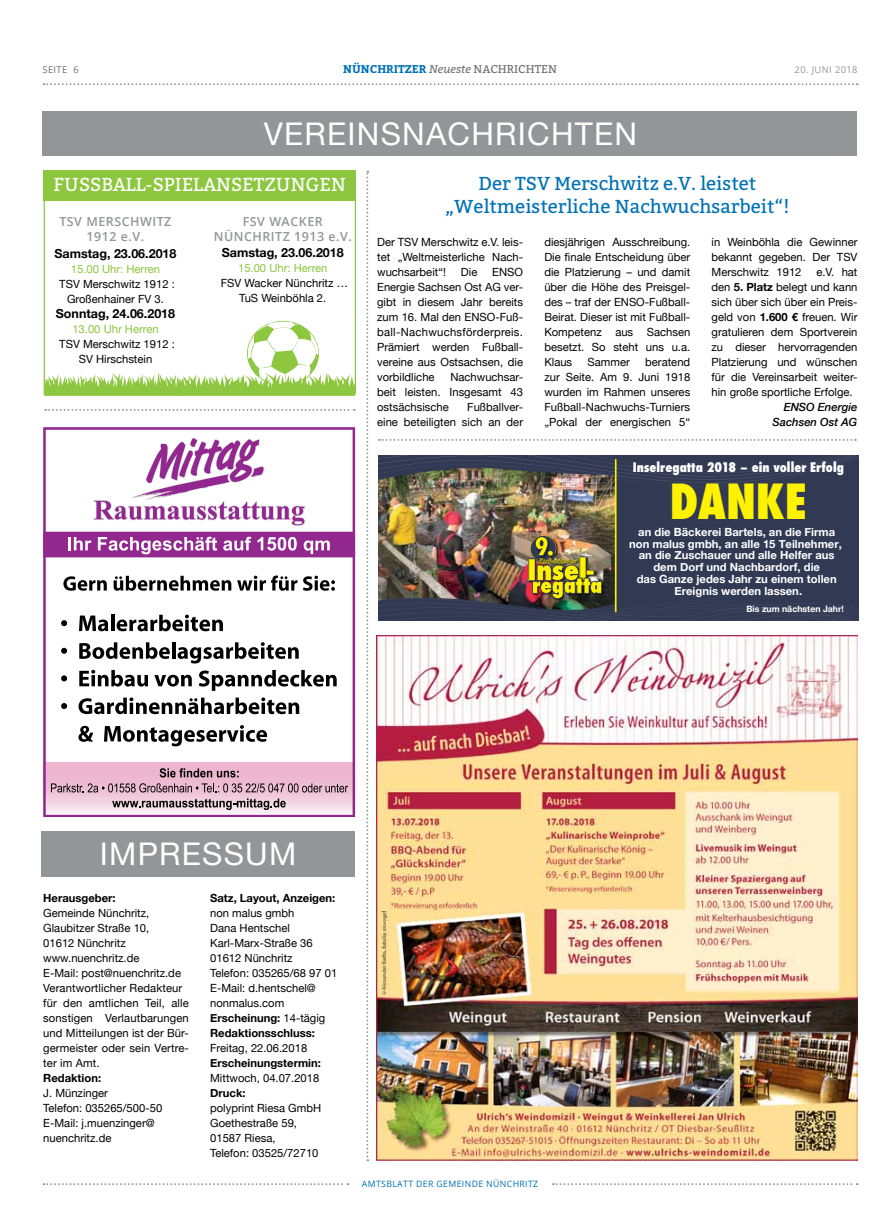
<style>
.page{position:relative;width:886px;height:1223px;background:#fff}
.page>*{position:absolute;margin:0;border:0;box-sizing:border-box;transform-origin:0 0}
.t1{font:800 condensed 47px "Futura";color:#fff200}
.t2{font:31.25px "Helvetica Neue";letter-spacing:.04em;color:#fff}
.t3{font:18.75px/22.5px "Bitter";color:#0071b7;text-align:center}
.t4{font:18.75px "Bitter";color:#fff}
.t5{font:800 condensed 12.88px "Futura";color:#fff}
.t6{font:700 12.5px "Helvetica Neue";color:#000}
.t7{font:600 12.5px/15px "Open Sans";letter-spacing:.04em;color:#939598}
.t8{font:11.25px/15px "Helvetica Neue";color:#000;text-align:justify}
.t9{font:700 11.25px/11.8px "Helvetica Neue";color:#fff;text-align:center}
.t10{font:700 11.25px "Helvetica Neue";color:#000}
.t11{font:11.25px "Helvetica Neue";color:#8dc63f}
.t12{font:700 11.25px "Bitter";color:#0071b7}
.t13{font:italic 500 11.25px/15px "Helvetica Neue";color:#000;text-align:right}
.t14{font:9.38px "Open Sans";letter-spacing:.04em;color:#939598}
.t15{font:9.38px "Open Sans";color:#6d6e71}
.t16{font:8.75px "Open Sans";letter-spacing:.04em;color:#0071b7}
.t17{font:700 8.75px "Helvetica Neue";color:#fff}
.s1{font-weight:400;font-style:italic;color:#6d6e71}
.s2{font-weight:400;color:#6d6e71}
.s3{font-weight:700}
</style>
<div class="page">
<svg style="left:43px;top:83px;width:815px;height:2px"></svg>
<svg style="left:43px;top:1183px;width:305px;height:2px"></svg>
<svg style="left:553px;top:1183px;width:305px;height:2px"></svg>
<div style="left:43px;top:111px;width:814px;height:45px;background:#939598"></div>
<svg style="left:44px;top:320px;width:311px;height:76px"></svg>
<div style="left:44px;top:170px;width:312px;height:31px;background:#8dc63f"></div>
<hr style="left:44px;top:170px;width:1px;height:224px;background:#8dc63f">
<hr style="left:355px;top:170px;width:1px;height:224px;background:#8dc63f">
<svg style="left:45px;top:409px;width:310px;height:2px"></svg>
<svg style="left:379px;top:439px;width:477px;height:2px"></svg>
<svg style="left:366px;top:171px;width:2px;height:990px"></svg>
<div style="left:378px;top:455px;width:480px;height:165px;background:#313953"></div>
<img style="left:378px;top:502px;width:237px;height:33px">
<img style="left:378px;top:455px;width:480px;height:47px">
<div style="left:615px;top:459px;width:1px;height:153px;border:1px solid #fff200"></div>
<img style="left:533px;top:533px;width:23px;height:2px">
<img style="left:378px;top:535px;width:479px;height:85px">
<img style="left:377px;top:636px;width:481px;height:524px">
<svg style="left:43px;top:427px;width:312px;height:390px"></svg>
<div style="left:41px;top:831px;width:314px;height:45px;background:#939598"></div>
<p class="t15" style="left:43px;top:63px;width:11px">SEITE</p>
<p class="t15" style="left:73px;top:63px;width:7px">6</p>
<p class="t12" style="left:343px;top:61px;width:215px">NÜNCHRITZER <span class="s1">Neueste</span> <span class="s2">NACHRICHTEN</span></p>
<p class="t14" style="left:794px;top:63px;width:65px">20. JUNI 2018</p>
<h2 class="t2" style="left:264px;top:115px;width:375px">VEREINSNACHRICHTEN</h2>
<h3 class="t4" style="left:54px;top:171px;width:294px">FUSSBALL-SPIELANSETZUNGEN</h3>
<p class="t7" style="left:59px;top:214px;width:48px">TSV MERSCH</p>
<p class="t7" style="left:87px;top:214px;width:73px;text-indent:53px">WITZ<br>1912 E.V.</p>
<p class="t7" style="left:243px;top:214px;width:37px">FSV WACKER</p>
<p class="t7" style="left:214px;top:229px;width:20px">NÜNCHRITZ</p>
<p class="t7" style="left:294px;top:229px;width:59px">1913 E.V.</p>
<p class="t6" style="left:54px;top:246px;width:124px">Samstag, 23.06.2018</p>
<p class="t11" style="left:71px;top:262px;width:91px">15.00 Uhr: Herren</p>
<p class="t8" style="left:59px;top:276px;width:117px;text-align:center">TSV Merschwitz 1912 :<br>Großenhainer FV 3.</p>
<p class="t6" style="left:56px;top:306px;width:121px">Sonntag, 24.06.2018</p>
<p class="t11" style="left:72px;top:322px;width:88px">13.00 Uhr Herren</p>
<p class="t8" style="left:59px;top:336px;width:117px;text-align:center">TSV Merschwitz 1912 :<br>SV Hirschstein</p>
<p class="t6" style="left:222px;top:245px;width:124px">Samstag, 23.06.2018</p>
<p class="t11" style="left:238px;top:261px;width:91px">15.00 Uhr: Herren</p>
<p class="t8" style="left:221px;top:275px;width:129px;text-align:center">FSV Wacker Nünchritz …<br>TuS Weinböhla 2.</p>
<h3 class="t3" style="left:445px;top:172px;width:346px">Der TSV Merschwitz e.V. leistet „Weltmeisterliche Nachwuchsarbeit“!</h3>
<p class="t8" style="left:377px;top:234px;width:147px">Der TSV Merschwitz e.V. leis&shy;tet „Weltmeisterliche Nach&shy;wuchsarbeit“!</p>
<p class="t8" style="left:711px;top:234px;width:147px">in Weinböhla die Gewinner bekannt gegeben. Der TSV Merschwitz 1912</p>
<p class="t8" style="left:544px;top:234px;width:147px">diesjährigen Ausschreibung.<br>Die finale Entscheidung über die Platzierung – und damit über die Höhe des Preisgel&shy;des – traf der ENSO-Fußball-Beirat. Dieser ist mit Fußball-Kompetenz aus Sachsen besetzt. So steht uns u.a.<br>Klaus</p>
<p class="t8" style="left:377px;top:264px;width:147px;text-indent:115px">ENSO Energie Sachsen Ost AG ver&shy;gibt in diesem Jahr bereits zum 16. Mal den ENSO-Fuß&shy;ball-Nachwuchsförderpreis.<br>Prämiert werden Fußball&shy;vereine aus Ostsachsen, die vorbildliche</p>
<p class="t8" style="left:711px;top:264px;width:147px;text-indent:105px">e.V. hat den <span class="s3">5. Platz</span> belegt und kann sich über sich über ein Preis&shy;geld von <span class="s3">1.600 €</span> freuen. Wir gratulieren dem Sportverein zu dieser hervorragenden Platzierung und wünschen für die Vereinsarbeit weiter&shy;hin große sportliche Erfolge.</p>
<p class="t13" style="left:772px;top:398px;width:87px">ENSO Energie<br>Sachsen Ost AG</p>
<p class="t8" style="left:461px;top:264px;width:18px">Die</p>
<p class="t8" style="left:588px;top:354px;width:44px">Sammer</p>
<p class="t8" style="left:544px;top:354px;width:147px;text-indent:101px">beratend zur Seite. Am 9. Juni 1918 wurden im Rahmen unseres Fußball-Nachwuchs-Turniers „Pokal der energischen 5“</p>
<p class="t8" style="left:377px;top:369px;width:147px;text-indent:73px">Nachwuchsar&shy;beit leisten. Insgesamt 43 ostsächsische</p>
<p class="t8" style="left:377px;top:399px;width:147px;text-align:right">Fußballver-<br>eine beteiligten sich an der</p>
<p class="t5" style="left:633px;top:459px;width:213px">Inselregatta 2018 – ein voller Erfolg</p>
<h1 class="t1" style="left:670px;top:469px;width:138px">DANKE</h1>
<p class="t9" style="left:629px;top:526px;width:214px">an die Bäckerei Bartels, an die Firma non malus gmbh, an alle 15 Teilnehmer, an die Zuschauer und alle Helfer aus dem Dorf und Nachbardorf, die<br>das Ganze jedes Jahr zu einem tollen Ereignis werden lassen.</p>
<p class="t17" style="left:746px;top:603px;width:99px">Bis zum nächsten Jahr!</p>
<h2 class="t2" style="left:100px;top:835px;width:198px">IMPRESSUM</h2>
<p class="t10" style="left:43px;top:891px;width:74px">Herausgeber:</p>
<p class="t8" style="left:43px;top:905px;width:147px;text-align:left">Gemeinde Nünchritz,<br>Glaubitzer Straße 10,<br>01612 Nünchritz www.nuenchritz.de<br>E-Mail: post@nuenchritz.de<br>Verantwortlicher Redakteur für den amtlichen Teil, alle sonstigen Verlautbarungen und Mitteilungen ist der Bür&shy;germeister oder sein Vertre&shy;ter im Amt.</p>
<p class="t10" style="left:43px;top:1071px;width:59px">Redaktion:</p>
<p class="t8" style="left:43px;top:1085px;width:121px;text-align:left">J. Münzinger<br>Telefon: 035265/500-50<br>E-Mail: j.muenzinger@ nuenchritz.de</p>
<p class="t10" style="left:210px;top:891px;width:127px">Satz, Layout, Anzeigen:</p>
<p class="t8" style="left:210px;top:905px;width:129px;text-align:left">non malus gmbh<br>Dana Hentschel<br>Karl-Marx-Straße 36<br>01612 Nünchritz<br>Telefon: 035265/68 97 01<br>E-Mail: d.hentschel@ nonmalus.com<br><span class="s3">Erscheinung:</span> 14-tägig<br><span class="s3">Redaktionsschluss:</span></p>
<p class="t8" style="left:210px;top:1040px;width:99px">Freitag, 22.06.2018</p>
<p class="t10" style="left:210px;top:1056px;width:112px">Erscheinungstermin:</p>
<p class="t8" style="left:210px;top:1070px;width:111px">Mittwoch, 04.07.2018</p>
<p class="t10" style="left:210px;top:1086px;width:37px">Druck:</p>
<p class="t8" style="left:210px;top:1100px;width:113px;text-align:left">polyprint Riesa GmbH<br>Goethestraße 59,<br>01587 Riesa,<br>Telefon: 03525/72710</p>
<p class="t16" style="left:362px;top:1177px;width:178px">AMTSBLATT DER GEMEINDE NÜNCHRITZ</p>
</div>
